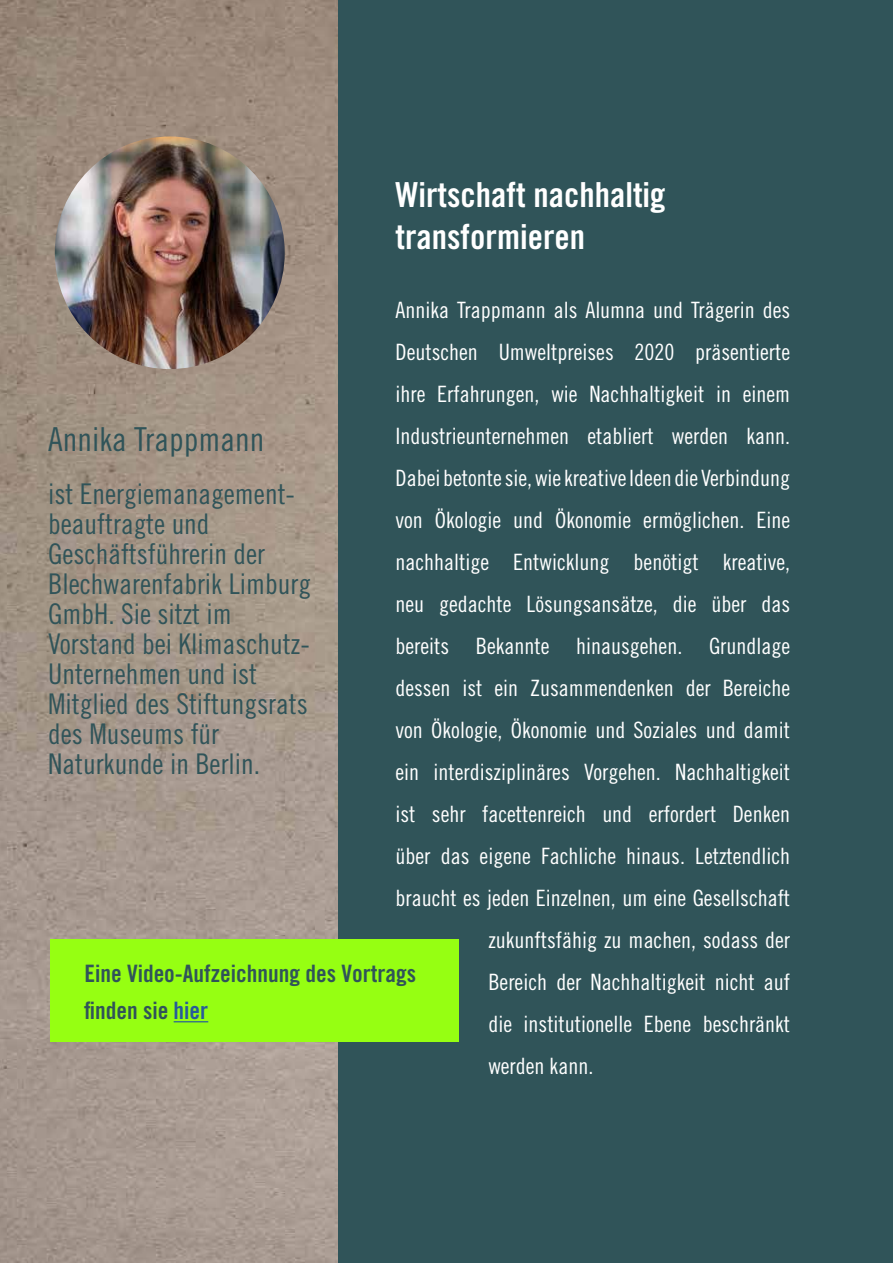
<style>
.page{position:relative;width:893px;height:1263px;background:#fff}
.page>*{position:absolute;margin:0;border:0;box-sizing:border-box;transform-origin:0 0}
.t1{font:34.5px/41.4px "Trade Gothic LT Std Bd Cn 20";color:#fff}
.t2{font:33px "Trade Gothic LT Std Cn 18";color:#305459}
.t3{font:28.5px/30px "Trade Gothic LT Std Cn 18";color:#305459}
.t4{font:24px/37.5px "Trade Gothic LT Std Bd Cn 20";color:#305459}
.t5{font:22.5px "Trade Gothic LT Std Cn 18";color:#fff}
.s1{color:#275b9b}
</style>
<div class="page">
<img style="left:0;top:0;width:338px;height:1263px">
<div style="left:338px;top:0;width:555px;height:1263px;background:#305459"></div>
<img style="left:55px;top:137px;width:230px;height:232px">
<div style="left:50px;top:939px;width:409px;height:102px;background:#96ff12"></div>
<hr style="left:174px;top:1021px;width:34px;height:1px;background:#275b9b">
<h1 class="t1" style="left:395px;top:174px;width:272px">Wirtschaft nachhaltig transformieren</h1>
<p class="t5" style="left:395px;top:297px;width:396px">Annika Trappmann als Alumna und Trägerin des</p>
<p class="t5" style="left:395px;top:339px;width:396px">Deutschen Umweltpreises 2020 präsentierte</p>
<p class="t5" style="left:395px;top:381px;width:396px">ihre Erfahrungen, wie Nachhaltigkeit in einem</p>
<p class="t5" style="left:395px;top:423px;width:396px">Industrieunternehmen etabliert werden kann.</p>
<p class="t5" style="left:395px;top:465px;width:396px">Dabei betonte sie, wie kreative Ideen die Verbindung</p>
<p class="t5" style="left:395px;top:507px;width:396px">von Ökologie und Ökonomie ermöglichen. Eine</p>
<p class="t5" style="left:395px;top:549px;width:396px">nachhaltige Entwicklung benötigt kreative,</p>
<p class="t5" style="left:395px;top:591px;width:396px">neu gedachte Lösungsansätze, die über das</p>
<p class="t5" style="left:395px;top:633px;width:396px">bereits Bekannte hinausgehen. Grundlage</p>
<p class="t5" style="left:395px;top:675px;width:396px">dessen ist ein Zusammendenken der Bereiche</p>
<p class="t5" style="left:395px;top:717px;width:396px">von Ökologie, Ökonomie und Soziales und damit</p>
<p class="t5" style="left:395px;top:759px;width:396px">ein interdisziplinäres Vorgehen. Nachhaltigkeit</p>
<p class="t5" style="left:395px;top:801px;width:396px">ist sehr facettenreich und erfordert Denken</p>
<p class="t5" style="left:395px;top:843px;width:396px">über das eigene Fachliche hinaus. Letztendlich</p>
<p class="t5" style="left:395px;top:885px;width:396px">braucht es jeden Einzelnen, um eine Gesellschaft</p>
<p class="t5" style="left:488px;top:927px;width:303px">zukunftsfähig zu machen, sodass der</p>
<p class="t5" style="left:488px;top:969px;width:303px">Bereich der Nachhaltigkeit nicht auf</p>
<p class="t5" style="left:488px;top:1011px;width:303px">die institutionelle Ebene beschränkt</p>
<p class="t5" style="left:488px;top:1053px;width:106px">werden kann.</p>
<h2 class="t2" style="left:48px;top:420px;width:218px">Annika Trappmann</h2>
<p class="t3" style="left:48px;top:478px;width:264px">ist Energiemanagement&shy;beauftragte und<br>Geschäftsführerin der<br>Blechwarenfabrik Limburg<br>GmbH. Sie sitzt im<br>Vorstand bei Klimaschutz-<br>Unternehmen und ist<br>Mitglied des Stiftungsrats des Museums für<br>Naturkunde in Berlin.</p>
<p class="t4" style="left:84px;top:954px;width:333px">Eine Video-Aufzeichnung des Vortrags finden sie <span class="s1">hier</span></p>
</div>
